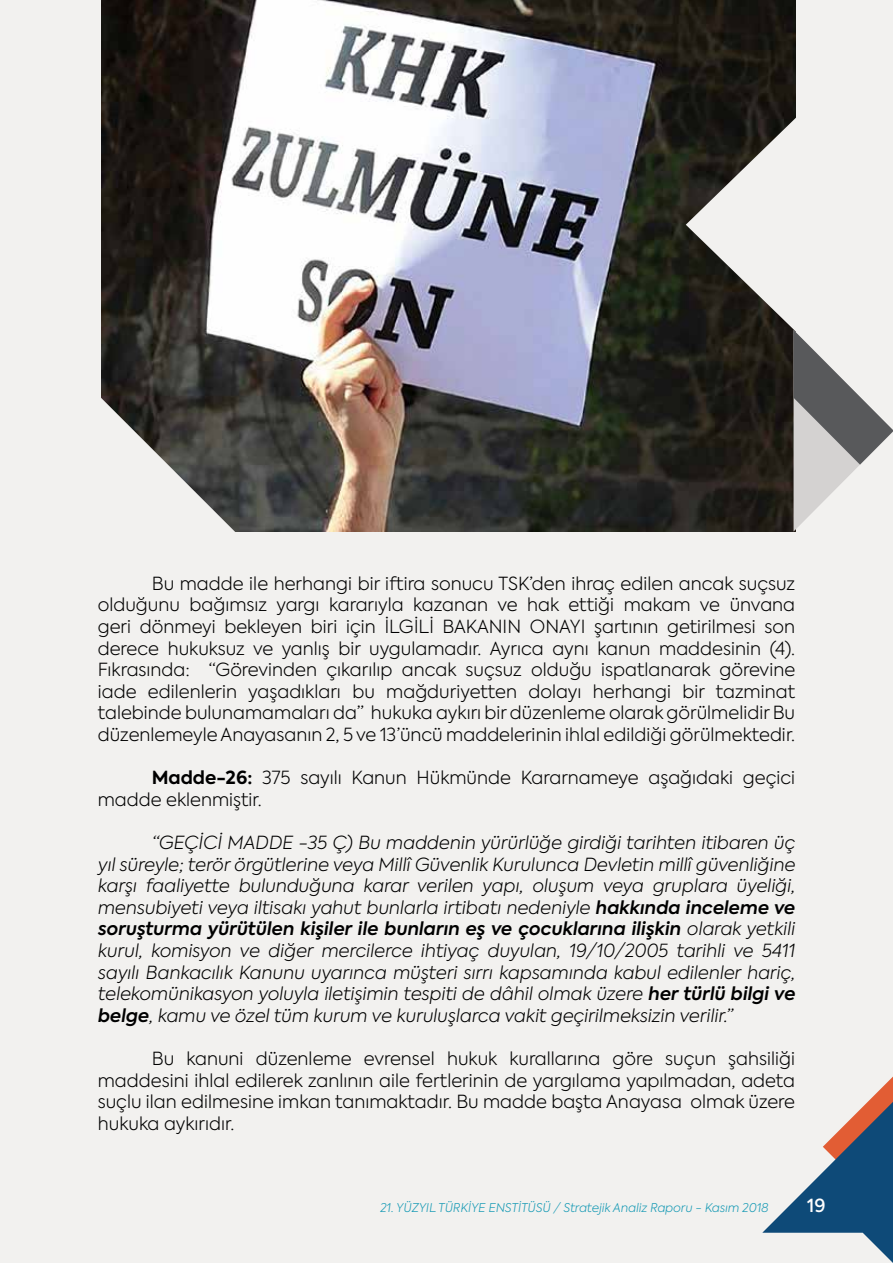
<style>
.page{position:relative;width:893px;height:1263px;background:#f2f1ef}
.page>*{position:absolute;margin:0;border:0;box-sizing:border-box;transform-origin:0 0}
.t1{font:300 18px/21.6px "Axiforma";color:#000;text-align:justify}
.t2{font:italic 300 18px/21.6px "Axiforma";color:#000;text-align:justify}
.t3{font:500 18px "Axiforma";color:#fff}
.t4{font:italic 300 12px "Axiforma";color:#1499b4}
.s1{font-weight:700}
.s2{font-weight:600}
</style>
<div class="page">
<svg style="left:762px;top:1076px;width:131px;height:187px"></svg>
<img style="left:102px;top:0;width:693px;height:531px">
<svg style="left:793px;top:412px;width:100px;height:119px"></svg>
<svg style="left:686px;top:95px;width:189px;height:317px"></svg>
<svg style="left:101px;top:395px;width:137px;height:137px"></svg>
<p class="t1" style="left:98px;top:572px;width:699px;text-indent:54px">Bu madde ile herhangi bir iftira sonucu TSK’den ihraç edilen ancak suçsuz olduğunu bağımsız yargı kararıyla kazanan ve hak ettiği makam ve ünvana geri dönmeyi bekleyen biri için İLGİLİ BAKANIN ONAYI şartının getirilmesi son derece hukuksuz ve yanlış bir uygulamadır. Ayrıca aynı kanun maddesinin (4).<br>Fıkrasında: “Görevinden çıkarılıp ancak suçsuz olduğu ispatlanarak görevine iade edilenlerin yaşadıkları bu mağduriyetten dolayı herhangi bir tazminat talebinde bulunamamaları da” hukuka aykırı bir düzenleme olarak görülmelidir Bu düzenlemeyle Anayasanın 2, 5 ve 13’üncü maddelerinin ihlal edildiği görülmektedir.</p>
<p class="t1" style="left:98px;top:767px;width:699px;text-indent:54px"><span class="s1">Madde-26:</span> 375 sayılı Kanun Hükmünde Kararnameye aşağıdaki geçici madde eklenmiştir.</p>
<p class="t2" style="left:98px;top:832px;width:699px;text-indent:54px">“GEÇİCİ MADDE -35 Ç) Bu maddenin yürürlüğe girdiği tarihten itibaren üç yıl süreyle; terör örgütlerine veya Millî Güvenlik Kurulunca Devletin millî güvenliğine karşı faaliyette bulunduğuna karar verilen yapı, oluşum veya gruplara üyeliği, mensubiyeti veya iltisakı yahut bunlarla irtibatı nedeniyle <span class="s2">hakkında inceleme ve soruşturma yürütülen kişiler ile bunların eş ve çocuklarına ilişkin</span> olarak yetkili kurul, komisyon ve diğer mercilerce ihtiyaç duyulan, 19/10/2005 tarihli ve 5411 sayılı Bankacılık Kanunu uyarınca müşteri sırrı kapsamında kabul edilenler hariç, telekomünikasyon yoluyla iletişimin tespiti de dâhil olmak üzere <span class="s2">her türlü bilgi ve belge</span>, kamu ve özel tüm kurum ve kuruluşlarca vakit geçirilmeksizin verilir.”</p>
<p class="t1" style="left:98px;top:1047px;width:699px;text-indent:54px">Bu kanuni düzenleme evrensel hukuk kurallarına göre suçun şahsiliği maddesini ihlal edilerek zanlının aile fertlerinin de yargılama yapılmadan, adeta suçlu ilan edilmesine imkan tanımaktadır. Bu madde başta Anayasa olmak üzere hukuka aykırıdır.</p>
<p class="t4" style="left:380px;top:1199px;width:390px">21. YÜZYIL TÜRKİYE ENSTİTÜSÜ / Stratejik Analiz Raporu - Kasım 2018</p>
<p class="t3" style="left:807px;top:1193px;width:20px">19</p>
</div>
